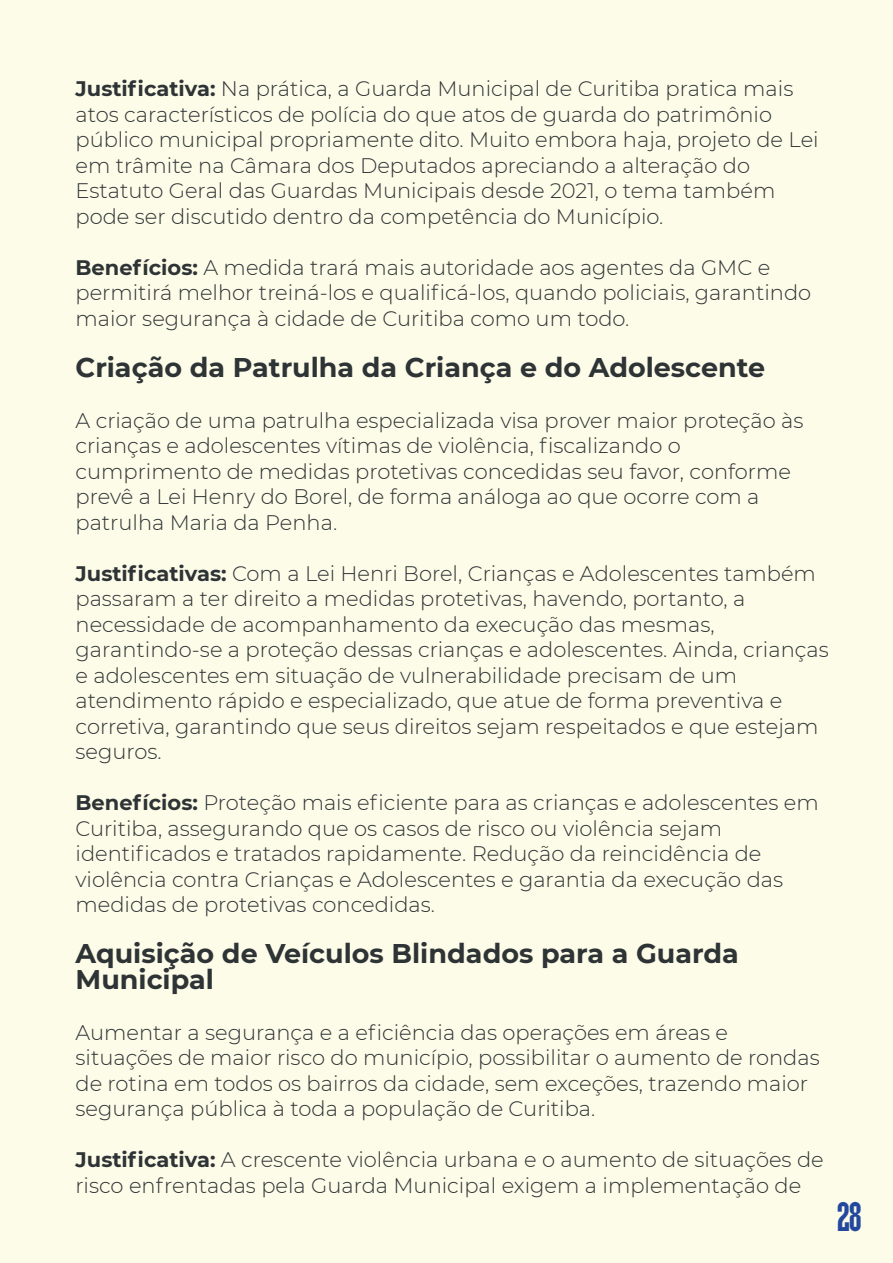
<style>
.page{position:relative;width:893px;height:1263px;background:#fdfce8}
.page>*{position:absolute;margin:0;border:0;box-sizing:border-box;transform-origin:0 0}
.t1{font:41.1px "Aalto Display Personal use";color:#23489d}
.t2{font:700 27px/25.5px "Montserrat";color:#2e3335}
.t3{font:300 21px/25.5px "Montserrat";color:#2e3335}
.s1{font-weight:700}
</style>
<div class="page">
<p class="t3" style="left:76px;top:75px;width:745px"><span class="s1">Justificativa:</span> Na prática, a Guarda Municipal de Curitiba pratica mais atos característicos de polícia do que atos de guarda do patrimônio público municipal propriamente dito. Muito embora haja, projeto de Lei em trâmite na Câmara dos Deputados apreciando a alteração do Estatuto Geral das Guardas Municipais desde 2021, o tema também pode ser discutido dentro da competência do Município.</p>
<p class="t3" style="left:76px;top:254px;width:737px"><span class="s1">Benefícios:</span> A medida trará mais autoridade aos agentes da GMC e permitirá melhor treiná-los e qualificá-los, quando policiais, garantindo maior segurança à cidade de Curitiba como um todo.</p>
<p class="t2" style="left:76px;top:353px;width:691px">Criação da Patrulha da Criança e do Adolescente</p>
<p class="t3" style="left:76px;top:407px;width:729px">A criação de uma patrulha especializada visa prover maior proteção às crianças e adolescentes vítimas de violência, fiscalizando o cumprimento de medidas protetivas concedidas seu favor, conforme prevê a Lei Henry do Borel, de forma análoga ao que ocorre com a patrulha Maria da Penha.</p>
<p class="t3" style="left:76px;top:560px;width:755px"><span class="s1">Justificativas:</span> Com a Lei Henri Borel, Crianças e Adolescentes também passaram a ter direito a medidas protetivas, havendo, portanto, a necessidade de acompanhamento da execução das mesmas, garantindo-se a proteção dessas crianças e adolescentes. Ainda, crianças e adolescentes em situação de vulnerabilidade precisam de um atendimento rápido e especializado, que atue de forma preventiva e corretiva, garantindo que seus direitos sejam respeitados e que estejam seguros.</p>
<p class="t3" style="left:76px;top:789px;width:745px"><span class="s1">Benefícios:</span> Proteção mais eficiente para as crianças e adolescentes em Curitiba, assegurando que os casos de risco ou violência sejam identificados e tratados rapidamente. Redução da reincidência de violência contra Crianças e Adolescentes e garantia da execução das medidas de protetivas concedidas.</p>
<p class="t2" style="left:76px;top:940px;width:665px">Aquisição de Veículos Blindados para a Guarda<br>Municipal</p>
<p class="t3" style="left:76px;top:1019px;width:746px">Aumentar a segurança e a eficiência das operações em áreas e situações de maior risco do município, possibilitar o aumento de rondas de rotina em todos os bairros da cidade, sem exceções, trazendo maior segurança pública à toda a população de Curitiba.</p>
<p class="t3" style="left:76px;top:1146px;width:750px"><span class="s1">Justificativa:</span> A crescente violência urbana e o aumento de situações de risco enfrentadas pela Guarda Municipal exigem a implementação de</p>
<h1 class="t1" style="left:837px;top:1197px;width:25px">28</h1>
</div>
